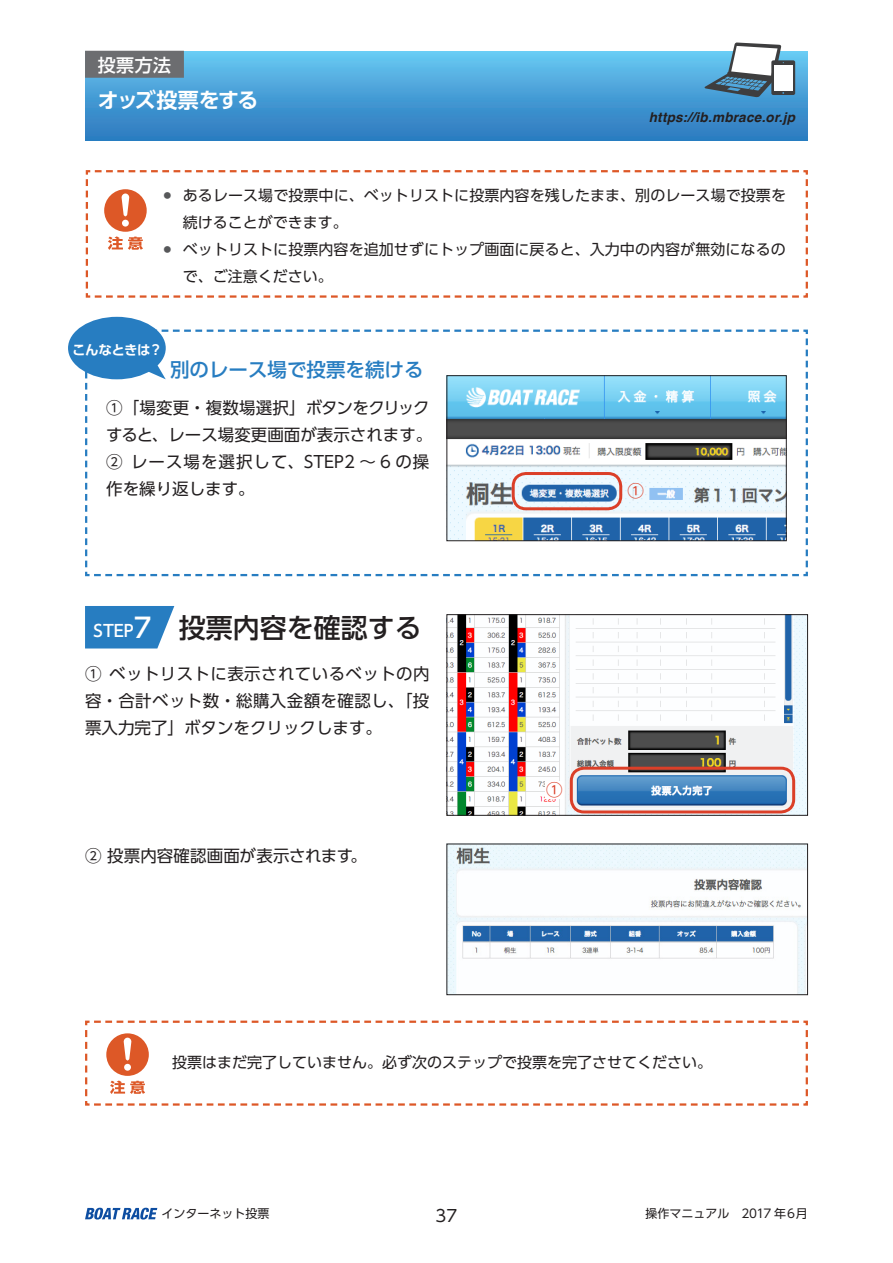
<style>
.page{position:relative;width:893px;height:1263px;background:#fff}
.page>*{position:absolute;margin:0;border:0;box-sizing:border-box;transform-origin:0 0}
.t1{font:500 27px "UD Shin Go Pro";color:#231f20}
.t2{font:700 21px "UD Shin Go Pro De";letter-spacing:-.075em;color:#fff}
.t3{font:500 19.5px "UD Shin Go Pro";color:#277dc1}
.t4{font:500 18px "UD Shin Go Pro";color:#fff}
.t5{font:16.5px/27px "UD Shin Go Pro";color:#231f20}
.t6{font:16.5px "UD Shin Go Pro";color:#db3f28}
.t7{font:15px "UD Shin Go Pro";letter-spacing:.005em;color:#231f20}
.t8{font:italic 700 13.5px "Helvetica";letter-spacing:.02em;color:#231f20}
.t9{font:700 13.5px "UD Shin Go Pro De";letter-spacing:-.03em;color:#fff}
.t10{font:12px "UD Shin Go Pro";color:#231f20}
.s1{font-family:"Hira Kaku Pro W3";font-size:12px;color:#57585a}
.s2{font-size:16.5px;color:#fff}
.s3{color:#fff}
</style>
<div class="page">
<div style="left:85px;top:51px;width:723px;height:89px;background:linear-gradient(to bottom,#68c9f2,#2a77bd)"></div>
<svg style="left:704px;top:42px;width:91px;height:55px"></svg>
<div style="left:774px;top:65px;width:18px;height:25px;background:#fff"></div>
<svg style="left:85px;top:1208px;width:72px;height:11px"></svg>
<div style="left:85px;top:51px;width:99px;height:27px;background:#6c6d70"></div>
<img style="left:448px;top:846px;width:358px;height:147px">
<div style="left:446px;top:844px;width:362px;height:151px;border:1px solid #231f20"></div>
<svg style="left:85px;top:606px;width:89px;height:42px;background:#3a88c6"></svg>
<img style="left:448px;top:616px;width:358px;height:198px">
<div style="left:446px;top:614px;width:362px;height:202px;border:1px solid #231f20"></div>
<div style="left:570px;top:767px;width:225px;height:46px;border:3px solid #db3f28;border-radius:13px"></div>
<svg style="left:84px;top:328px;width:724px;height:249px"></svg>
<img style="left:448px;top:377px;width:337px;height:162px">
<div style="left:446px;top:375px;width:341px;height:166px;border:1px solid #231f20"></div>
<div style="left:68px;top:317px;width:98px;height:62px;background:#277dc1;border-radius:50%"></div>
<svg style="left:143px;top:360px;width:23px;height:19px"></svg>
<div style="left:546px;top:781px;width:17px;height:17px;background:#fff"></div>
<svg style="left:85px;top:1020px;width:723px;height:86px"></svg>
<div style="left:106px;top:1033px;width:43px;height:43px;background:#dd5827;border-radius:50%"></div>
<div style="left:124px;top:1064px;width:7px;height:7px;background:#fff;border-radius:50%"></div>
<svg style="left:124px;top:1038px;width:8px;height:22px"></svg>
<svg style="left:110px;top:1080px;width:35px;height:14px"></svg>
<svg style="left:85px;top:170px;width:723px;height:128px"></svg>
<div style="left:104px;top:189px;width:43px;height:43px;background:#dd5827;border-radius:50%"></div>
<div style="left:122px;top:220px;width:7px;height:7px;background:#fff;border-radius:50%"></div>
<svg style="left:121px;top:193px;width:8px;height:23px"></svg>
<svg style="left:108px;top:236px;width:35px;height:14px"></svg>
<div style="left:512px;top:472px;width:110px;height:38px;border:3px solid #db3f28;border-radius:13px"></div>
<p class="t4" style="left:98px;top:51px;width:75px">投票方法</p>
<p class="t2" style="left:98px;top:83px;width:162px">オッズ投票をする</p>
<p class="t8" style="left:649px;top:106px;width:148px">https://ib.mbrace.or.jp</p>
<p class="t7" style="left:162px;top:183px;width:626px"><span class="s1">ㅡ</span> あるレース場で投票中に、ベットリストに投票内容を残したまま、別のレース場で投票を</p>
<p class="t7" style="left:183px;top:210px;width:166px">続けることができます。</p>
<p class="t7" style="left:162px;top:237px;width:626px"><span class="s1">ㅡ</span> ベットリストに投票内容を追加せずにトップ画面に戻ると、入力中の内容が無効になるの</p>
<p class="t7" style="left:183px;top:264px;width:151px">で、ご注意ください。</p>
<p class="t9" style="left:72px;top:339px;width:92px">こんなときは？</p>
<p class="t3" style="left:170px;top:353px;width:255px">別のレース場で投票を続ける</p>
<p class="t5" style="left:106px;top:394px;width:328px">①「場変更・複数場選択」ボタンをクリックすると、レース場変更画面が表示されます。<br>② レース場を選択して、STEP2 〜 6 の操作を繰り返します。</p>
<h1 class="t1" style="left:94px;top:606px;width:330px"><span class="s2">STEP</span><span class="s3">7</span>　投票内容を確認する</h1>
<p class="t5" style="left:85px;top:660px;width:346px;text-align:justify">① ベットリストに表示されているベットの内容・合計ベット数・総購入金額を確認し、「投票入力完了」ボタンをクリックします。</p>
<p class="t5" style="left:85px;top:841px;width:284px">② 投票内容確認画面が表示されます。</p>
<p class="t6" style="left:627px;top:477px;width:18px">①</p>
<p class="t6" style="left:546px;top:776px;width:18px">①</p>
<p class="t7" style="left:172px;top:1050px;width:541px">投票はまだ完了していません。必ず次のステップで投票を完了させてください。</p>
<p class="t10" style="left:162px;top:1204px;width:109px">インターネット投票</p>
<p class="t5" style="left:436px;top:1202px;width:23px">37</p>
<p class="t10" style="left:645px;top:1204px;width:164px">操作マニュアル　2017 年６月</p>
</div>
